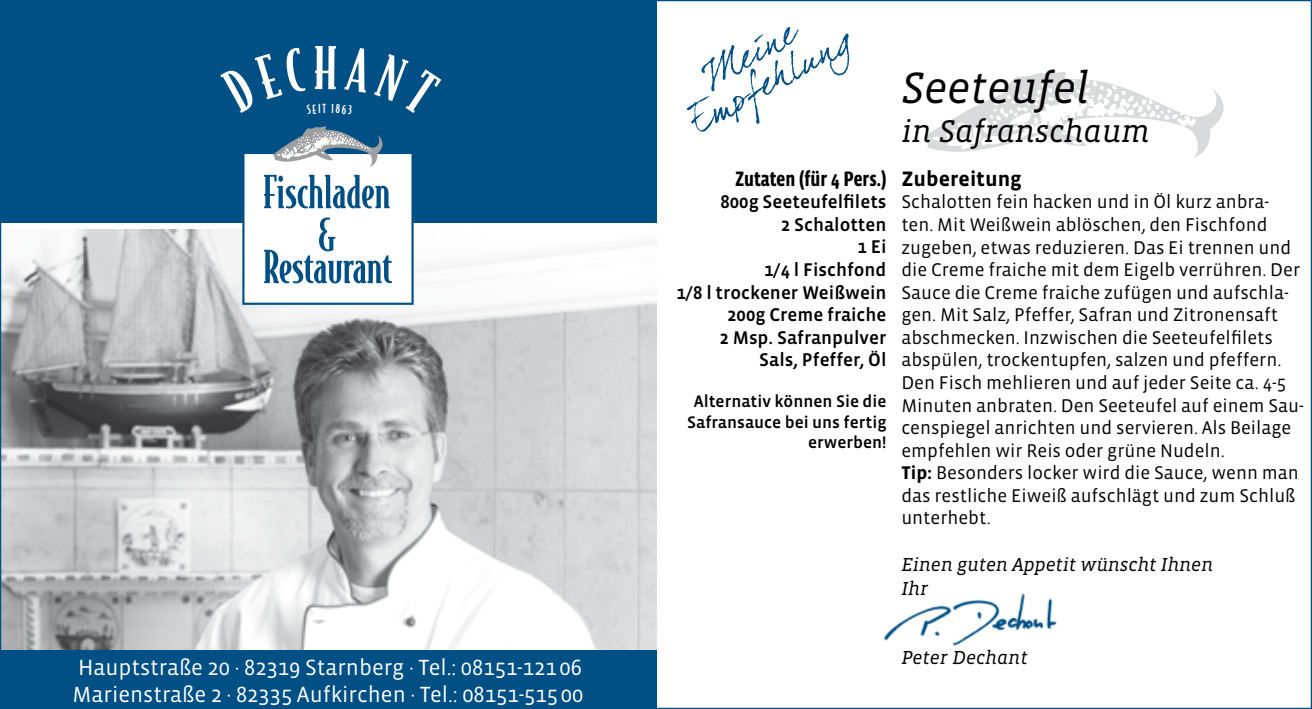
<style>
.page{position:relative;width:1312px;height:709px;background:#fff}
.page>*{position:absolute;margin:0;border:0;box-sizing:border-box;transform-origin:0 0}
.t1{font:500 55.75px "Bodega Serif";color:#fff}
.t2{font:italic 44.75px "Vista Slab";letter-spacing:-.01em;color:#000}
.t3{font:italic 32px "Vista Slab";letter-spacing:-.01em;color:#000}
.t4{font:22.5px/27px "Vista Sans";color:#fff}
.t5{font:700 21.25px "Vista Sans Nar";color:#000}
.t6{font:700 21.25px "Vista Sans";color:#000}
.t7{font:italic 19.25px/24.2px "Vista Slab";letter-spacing:-.01em;color:#000}
.t8{font:18.75px/22.5px "Vista Sans";color:#000}
.t9{font:18.75px/22.5px "Vista Sans Med";color:#000;text-align:right}
.t10{font:17px/20.5px "Vista Sans Med";color:#000;text-align:right}
.s1{font-weight:700}
</style>
<div class="page">
<img style="left:2px;top:230px;width:654px;height:421px">
<div style="left:0;top:0;width:656px;height:223px;background:#004f85"></div>
<div style="left:242px;top:152px;width:171px;height:153px;background:#fff;border:2px solid #004f85"></div>
<svg style="left:273px;top:126px;width:110px;height:41px"></svg>
<svg style="left:264px;top:175px;width:125px;height:33px"></svg>
<svg style="left:264px;top:217px;width:128px;height:66px"></svg>
<div style="left:0;top:651px;width:656px;height:58px;background:#004f85"></div>
<img style="left:884px;top:593px;width:173px;height:53px">
<svg style="left:686px;top:27px;width:163px;height:105px"></svg>
<svg style="left:924px;top:72px;width:300px;height:86px"></svg>
<h1 class="t1" style="left:314px;top:34px;width:25px">h</h1>
<p class="t4" style="left:73px;top:654px;width:512px">Hauptstraße 20 · 82319 Starnberg · Tel.: 08151-12106<br>Marienstraße 2 · 82335 Aufkirchen · Tel.: 08151-51500</p>
<p class="t5" style="left:734px;top:169px;width:153px">Zutaten (für 4 Pers.)</p>
<p class="t9" style="left:676px;top:191px;width:211px">800g Seeteufelfilets<br>2 Schalotten<br>1 Ei<br>1/4 l Fischfond<br>1/8 l trockener Weißwein<br>200g Creme fraiche<br>2 Msp. Safranpulver<br>Sals, Pfeffer, Öl</p>
<p class="t10" style="left:687px;top:392px;width:201px">Alternativ können Sie die<br>Safransauce bei uns fertig erwerben!</p>
<h2 class="t2" style="left:901px;top:68px;width:189px">Seeteufel</h2>
<h3 class="t3" style="left:901px;top:117px;width:250px">in Safranschaum</h3>
<p class="t6" style="left:901px;top:168px;width:122px">Zubereitung</p>
<p class="t8" style="left:901px;top:191px;width:404px">Schalotten fein hacken und in Öl kurz anbra&shy;ten. Mit Weißwein ablöschen, den Fischfond zugeben, etwas reduzieren. Das Ei trennen und die Creme fraiche mit dem Eigelb verrühren. Der Sauce die Creme fraiche zufügen und aufschla&shy;gen. Mit Salz, Pfeffer, Safran und Zitronensaft abschmecken. Inzwischen die Seeteufelfilets abspülen, trockentupfen, salzen und pfeffern.<br>Den Fisch mehlieren und auf jeder Seite ca. 4-5<br>Minuten anbraten. Den Seeteufel auf einem Sau&shy;censpiegel anrichten und servieren. Als Beilage empfehlen wir Reis oder grüne Nudeln.<br><span class="s1">Tip:</span> Besonders locker wird die Sauce, wenn man das restliche Eiweiß aufschlägt und zum Schluß unterhebt.</p>
<p class="t7" style="left:901px;top:553px;width:313px">Einen guten Appetit wünscht Ihnen<br>Ihr</p>
<p class="t7" style="left:901px;top:646px;width:128px">Peter Dechant</p>
</div>
